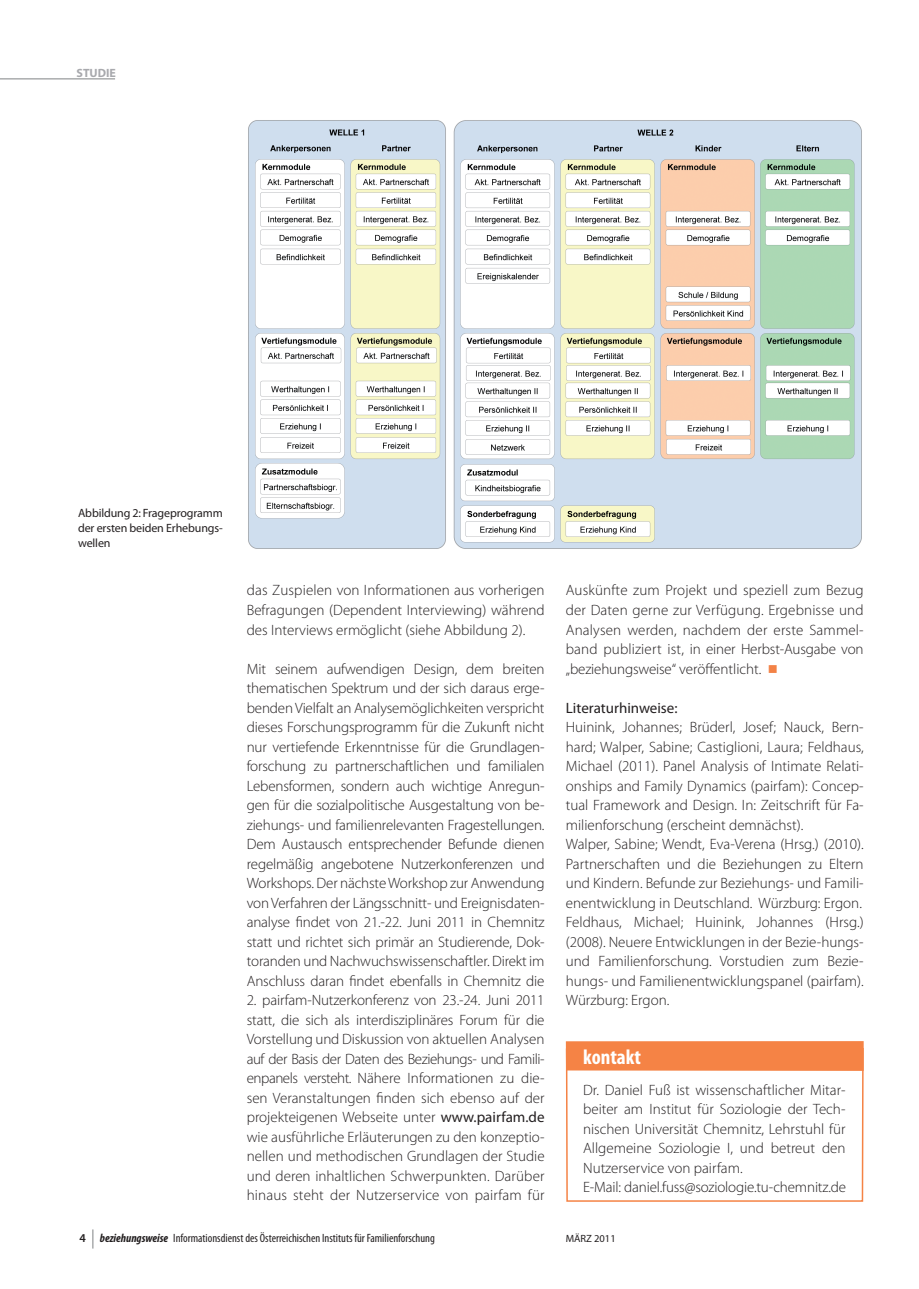
<style>
.page{position:relative;width:919px;height:1289px;background:#fff}
.page>*{position:absolute;margin:0;border:0;box-sizing:border-box;transform-origin:0 0}
.t1{font:700 condensed 21px "Myriad Pro";color:#fff}
.t2{font:300 15px/19.5px "Myriad Pro";color:#231f20;text-align:justify}
.t3{font:15px "Myriad Pro";color:#231f20}
.t4{font:condensed 12px "Myriad Pro";color:#231f20}
.t5{font:12px/15px "Myriad Pro";letter-spacing:-.01em;color:#231f20;text-align:justify}
.t6{font:700 12px "Myriad Pro";color:#a8a9ad}
.t7{font:10.5px "Myriad Pro";color:#231f20}
.s1{font-weight:400}
.s2{color:#f38246}
.s3{font-weight:600;font-stretch:normal}
.s4{font-weight:700;font-style:italic}
</style>
<div class="page">
<hr style="left:0;top:79px;width:115px;height:1px;background:#808285">
<svg style="left:565px;top:1047px;width:299px;height:155px"></svg>
<div style="left:566px;top:1041px;width:297px;height:29px;background:#f58345"></div>
<img style="left:248px;top:120px;width:614px;height:429px">
<svg style="left:93px;top:1229px;width:1px;height:19px"></svg>
<p class="t6" style="left:77px;top:66px;width:41px">STUDIE</p>
<p class="t5" style="left:78px;top:506px;width:146px">Abbildung 2: Frageprogramm der ersten beiden Erhebungs&shy;wellen</p>
<p class="t2" style="left:247px;top:581px;width:299px">das Zuspielen von Informationen aus vorherigen Befragungen (Dependent Interviewing) während des Interviews ermöglicht (siehe Abbildung 2).</p>
<p class="t2" style="left:247px;top:659px;width:299px">Mit seinem aufwendigen Design, dem breiten thematischen Spektrum und der sich daraus erge&shy;benden Vielfalt an Analysemöglichkeiten verspricht dieses Forschungsprogramm für die Zukunft nicht nur vertiefende Erkenntnisse für die Grundlagen&shy;forschung zu partnerschaftlichen und familialen Lebensformen, sondern auch wichtige Anregun&shy;gen für die sozialpolitische Ausgestaltung von be&shy;ziehungs- und familienrelevanten Fragestellungen.<br>Dem Austausch entsprechender Befunde dienen regelmäßig angebotene Nutzerkonferenzen und Workshops. Der nächste Workshop zur Anwendung von Verfahren der Längsschnitt- und Ereignisdaten&shy;analyse findet von 21.-22. Juni 2011 in Chemnitz statt und richtet sich primär an Studierende, Dok&shy;toranden und Nachwuchswissenschaftler. Direkt im Anschluss daran findet ebenfalls in Chemnitz die</p>
<p class="t2" style="left:247px;top:990px;width:299px">2. pairfam-Nutzerkonferenz von 23.-24. Juni 2011 statt, die sich als interdisziplinäres Forum für die Vorstellung und Diskussion von aktuellen Analysen auf der Basis der Daten des Beziehungs- und Famili&shy;enpanels versteht. Nähere Informationen zu die&shy;sen Veranstaltungen finden sich ebenso auf der projekteigenen Webseite unter <span class="s1">www.pairfam.de </span>wie ausführliche Erläuterungen zu den konzeptio&shy;nellen und methodischen Grundlagen der Studie und deren inhaltlichen Schwerpunkten. Darüber hinaus steht der Nutzerservice von pairfam für</p>
<p class="t2" style="left:566px;top:581px;width:299px">Auskünfte zum Projekt und speziell zum Bezug der Daten gerne zur Verfügung. Ergebnisse und Analysen werden, nachdem der erste Sammel&shy;band publiziert ist, in einer Herbst-Ausgabe von „beziehungsweise“ veröffentlicht. <span class="s2">■</span></p>
<p class="t3" style="left:566px;top:699px;width:113px">Literaturhinweise:</p>
<p class="t2" style="left:566px;top:717px;width:299px;text-align:left">Huinink, Johannes; Brüderl, Josef; Nauck, Bern&shy;hard; Walper, Sabine; Castiglioni, Laura; Feldhaus, Michael (2011). Panel Analysis of Intimate Relati&shy;onships and Family Dynamics (pairfam): Concep&shy;tual Framework and Design. In: Zeitschrift für Fa&shy;milienforschung (erscheint demnächst).<br>Walper, Sabine; Wendt, Eva-Verena (Hrsg.) (2010).<br>Partnerschaften und die Beziehungen zu Eltern und Kindern. Befunde zur Beziehungs- und Famili&shy;enentwicklung in Deutschland. Würzburg: Ergon.<br>Feldhaus, Michael; Huinink, Johannes (Hrsg.) (2008). Neuere Entwicklungen in der Bezie-hungs&shy;und Familienforschung. Vorstudien zum Bezie&shy;hungs- und Familienentwicklungspanel (pairfam).<br>Würzburg: Ergon.</p>
<h1 class="t1" style="left:583px;top:1044px;width:59px">kontakt</h1>
<p class="t2" style="left:583px;top:1080px;width:264px;text-align:left">Dr. Daniel Fuß ist wissenschaftlicher Mitar&shy;beiter am Institut für Soziologie der Tech&shy;nischen Universität Chemnitz, Lehrstuhl für Allgemeine Soziologie I, und betreut den Nutzerservice von pairfam.<br>E-Mail: daniel.fuss@soziologie.tu-chemnitz.de</p>
<p class="t4" style="left:79px;top:1230px;width:357px"><span class="s3">4</span> <span class="s4">beziehungsweise</span> Informationsdienst des Österreichischen Instituts für Familienforschung</p>
<p class="t7" style="left:565px;top:1232px;width:51px">MÄRZ 2011</p>
</div>
